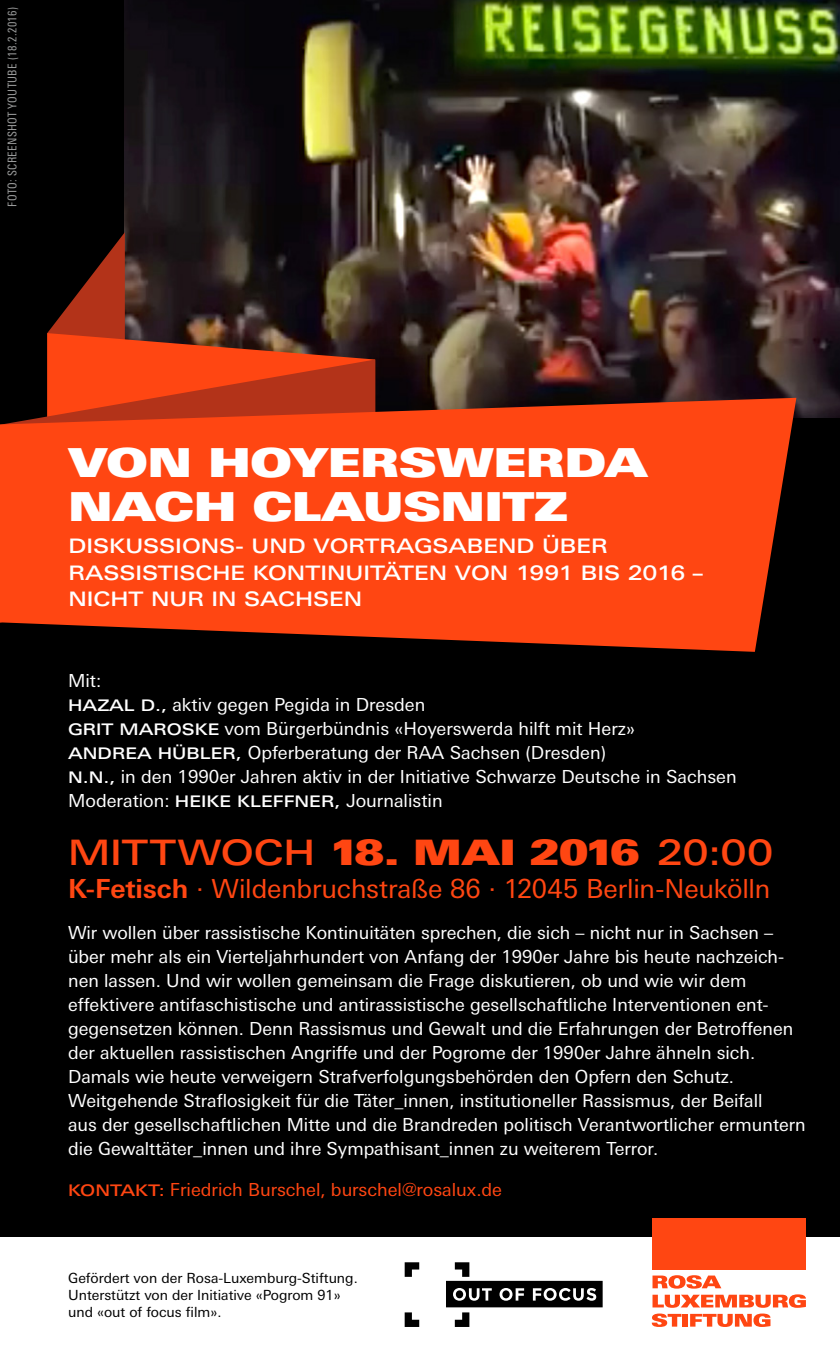
<style>
.page{position:relative;width:840px;height:1361px;background:#fff}
.page>*{position:absolute;margin:0;border:0;box-sizing:border-box;transform-origin:0 0}
.t1{font:40px/44px "Linotype Univers Extd X Black";color:#fff}
.t2{font:500 35px "Linotype Univers Extd";color:#ff4612}
.t3{font:26.4px "Linotype Univers Basic";letter-spacing:-.005em;color:#ff4612}
.t4{font:500 20px/26px "Linotype Univers Extd";color:#fff}
.t5{font:18px/24px "Linotype Univers Basic";color:#fff}
.t6{font:18px "Linotype Univers Basic";color:#ff4612}
.t7{font:14px/16.8px "Linotype Univers Basic";color:#000}
.t8{font:condensed 12px "Linotype Univers";letter-spacing:.03em;color:#9c9d9d}
.s1{font-family:"Linotype Univers Extd";font-weight:500;font-size:16px}
.s2{font-family:"Linotype Univers Extd X Black";font-weight:400}
.s3{font-weight:700}
</style>
<div class="page">
<div style="left:0;top:0;width:839px;height:1236px;background:#000"></div>
<img style="left:125px;top:0;width:714px;height:417px">
<svg style="left:47px;top:232px;width:78px;height:101px"></svg>
<svg style="left:47px;top:333px;width:328px;height:26px;background:#9f381a"></svg>
<svg style="left:47px;top:359px;width:328px;height:39px;background:#e53f14"></svg>
<svg style="left:0;top:398px;width:796px;height:254px;background:#e43e10"></svg>
<svg style="left:652px;top:1275px;width:69px;height:13px"></svg>
<svg style="left:652px;top:1294px;width:153px;height:13px"></svg>
<svg style="left:651px;top:1313px;width:30px;height:14px"></svg>
<div style="left:682px;top:1314px;width:5px;height:12px;background:#ff4612"></div>
<svg style="left:690px;top:1313px;width:80px;height:14px"></svg>
<div style="left:652px;top:1218px;width:153px;height:51px;background:#ff4612"></div>
<svg style="left:404px;top:1262px;width:15px;height:15px"></svg>
<svg style="left:404px;top:1312px;width:15px;height:15px"></svg>
<svg style="left:446px;top:1262px;width:156px;height:65px"></svg>
<p class="t8" style="left:5px;top:207px;width:201px;rotate:-90deg">Foto: Screenshot Youtube (18.2.2016)</p>
<h1 class="t1" style="left:68px;top:440px;width:580px">VON HOYERSWERDA<br>NACH CLAUSNITZ</h1>
<p class="t4" style="left:68px;top:533px;width:635px">DISKUSSIONS- UND VORTRAGSABEND ÜBER<br>RASSISTISCHE KONTINUITÄTEN VON 1991 BIS 2016 –<br>NICHT NUR IN SACHSEN</p>
<p class="t5" style="left:68px;top:669px;width:669px">Mit:<br><span class="s1">HAZAL D.,</span> aktiv gegen Pegida in Dresden<br><span class="s1">GRIT MAROSKE</span> vom Bürgerbündnis «Hoyerswerda hilft mit Herz»<br><span class="s1">ANDREA H ÜBLER,</span> Opferberatung der RAA Sachsen (Dresden)<br><span class="s1">N .N .,</span> in den 1990er Jahren aktiv in der Initiative Schwarze Deutsche in Sachsen Moderation: <span class="s1">H EIKE KLEFFNER,</span> Journalistin</p>
<h2 class="t2" style="left:68px;top:832px;width:706px">MITTWOCH <span class="s2">18. MAI 2016</span> 20:00</h2>
<h3 class="t3" style="left:68px;top:874px;width:703px"><span class="s3">K-Fetisch</span> · Wildenbruchstraße 86 · 12045 Berlin-Neukölln</h3>
<p class="t5" style="left:68px;top:921px;width:738px">Wir wollen über rassistische Kontinuitäten sprechen, die sich – nicht nur in Sachsen – über mehr als ein Vierteljahrhundert von Anfang der 1990er Jahre bis heute nachzeich&shy;nen lassen. Und wir wollen gemeinsam die Frage diskutieren, ob und wie wir dem effektivere antifaschistische und antirassistische gesellschaftliche Interventionen ent&shy;gegensetzen können. Denn Rassismus und Gewalt und die Erfahrungen der Betroffenen der aktuellen rassistischen Angriffe und der Pogrome der 1990er Jahre ähneln sich.<br>Damals wie heute verweigern Strafverfolgungsbehörden den Opfern den Schutz.<br>Weitgehende Straflosigkeit für die Täter_innen, institutioneller Rassismus, der Beifall<br>aus der gesellschaftlichen Mitte und die Brandreden politisch Verantwortlicher ermuntern die Gewalttäter_innen und ihre Sympathisant_innen zu weiterem Terror.</p>
<p class="t6" style="left:68px;top:1179px;width:435px"><span class="s1">KONTAKT:</span> Friedrich Burschel, burschel@rosalux.de</p>
<p class="t7" style="left:68px;top:1270px;width:291px">Gefördert von der Rosa-Luxemburg-Stiftung.<br>Unterstützt von der Initiative «Pogrom 91» und «out of focus film».</p>
</div>
